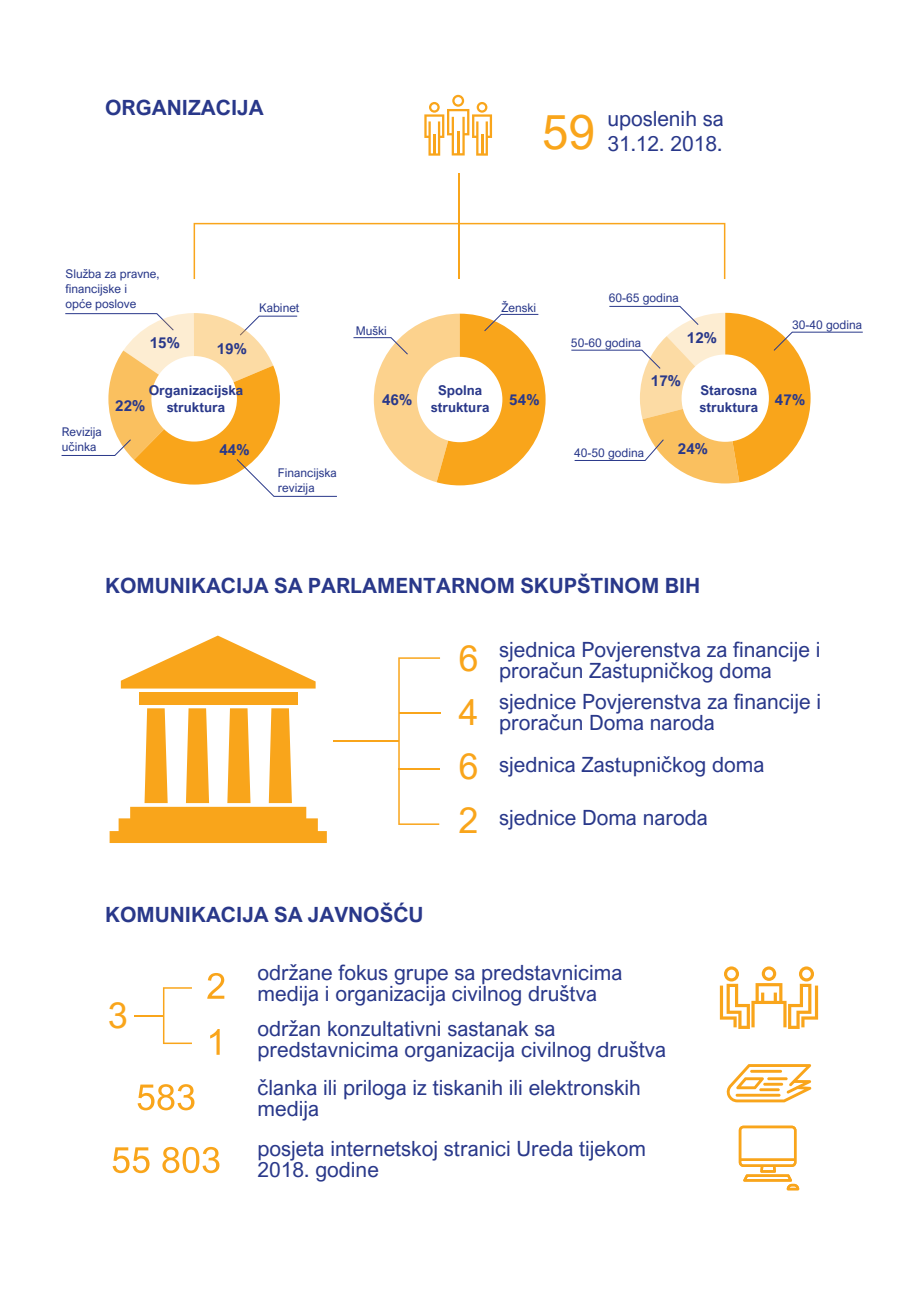
<style>
.page{position:relative;width:919px;height:1289px;background:#fff}
.page>*{position:absolute;margin:0;border:0;box-sizing:border-box;transform-origin:0 0}
.t1{font:48px "Arial Nova";color:#f9a51b}
.t2{font:36px/54px "Arial Nova";color:#f9a51b;text-align:justify}
.t3{font:21px/21px "Arial Nova";color:#29388a}
.t4{font:700 21px "Arial Nova";color:#29388a}
.t5{font:700 15px "Arial Nova";color:#29388a}
.t6{font:700 13.5px/16.2px "Arial Nova";color:#29388a;text-align:center}
.t7{font:12px/15px "Arial Nova";color:#29388a}
</style>
<div class="page">
<hr style="left:333px;top:740px;width:66px;height:2px;background:#f9a51b">
<svg style="left:398px;top:657px;width:42px;height:168px"></svg>
<svg style="left:138px;top:1084px;width:56px;height:26px"></svg>
<svg style="left:113px;top:1147px;width:36px;height:26px"></svg>
<svg style="left:162px;top:1146px;width:57px;height:27px"></svg>
<svg style="left:207px;top:973px;width:17px;height:25px"></svg>
<svg style="left:210px;top:1029px;width:10px;height:25px"></svg>
<hr style="left:134px;top:1014px;width:28px;height:2px;background:#f9a51b">
<svg style="left:163px;top:987px;width:29px;height:57px"></svg>
<svg style="left:719px;top:966px;width:99px;height:62px"></svg>
<svg style="left:726px;top:1064px;width:85px;height:38px"></svg>
<svg style="left:738px;top:1125px;width:61px;height:65px"></svg>
<svg style="left:353px;top:313px;width:192px;height:172px"></svg>
<svg style="left:571px;top:306px;width:292px;height:177px"></svg>
<svg style="left:61px;top:313px;width:276px;height:184px"></svg>
<hr style="left:458px;top:173px;width:2px;height:106px;background:#f9a51b">
<svg style="left:193px;top:223px;width:532px;height:56px"></svg>
<svg style="left:424px;top:95px;width:68px;height:61px"></svg>
<hr style="left:481px;top:134px;width:2px;height:20px;background:#f9a51b">
<svg style="left:121px;top:635px;width:194px;height:53px"></svg>
<div style="left:139px;top:692px;width:158px;height:13px;background:#f9a51b"></div>
<svg style="left:110px;top:708px;width:217px;height:135px"></svg>
<p class="t4" style="left:105px;top:95px;width:160px">ORGANIZACIJA</p>
<h1 class="t1" style="left:542px;top:104px;width:55px">59</h1>
<p class="t3" style="left:607px;top:108px;width:118px">uposlenih sa</p>
<p class="t3" style="left:607px;top:133px;width:116px">31.12. 2018.</p>
<p class="t7" style="left:66px;top:266px;width:95px">Služba za pravne, financijske i<br>opće poslove</p>
<p class="t5" style="left:150px;top:334px;width:32px">15%</p>
<p class="t5" style="left:217px;top:339px;width:32px">19%</p>
<p class="t7" style="left:259px;top:300px;width:42px">Kabinet</p>
<p class="t7" style="left:356px;top:323px;width:33px">Muški</p>
<p class="t7" style="left:501px;top:300px;width:36px">Ženski</p>
<p class="t7" style="left:608px;top:291px;width:71px">60-65 godina</p>
<p class="t7" style="left:571px;top:336px;width:71px">50-60 godina</p>
<p class="t5" style="left:687px;top:329px;width:32px">12%</p>
<p class="t7" style="left:62px;top:424px;width:42px">Revizija učinka</p>
<p class="t5" style="left:651px;top:372px;width:32px">17%</p>
<p class="t6" style="left:149px;top:382px;width:96px">Organizacijska struktura</p>
<p class="t6" style="left:699px;top:382px;width:60px;text-align:left">Starosna struktura</p>
<p class="t6" style="left:431px;top:382px;width:60px">Spolna struktura</p>
<p class="t5" style="left:382px;top:390px;width:32px">46%</p>
<p class="t5" style="left:509px;top:390px;width:32px">54%</p>
<p class="t5" style="left:115px;top:396px;width:32px">22%</p>
<p class="t5" style="left:219px;top:441px;width:32px">44%</p>
<p class="t7" style="left:278px;top:465px;width:60px">Financijska revizija</p>
<p class="t7" style="left:574px;top:445px;width:71px">40-50 godina</p>
<p class="t5" style="left:678px;top:440px;width:32px">24%</p>
<p class="t7" style="left:792px;top:317px;width:71px">30-40 godina</p>
<p class="t5" style="left:775px;top:390px;width:32px">47%</p>
<p class="t4" style="left:105px;top:573px;width:596px">KOMUNIKACIJA SA PARLAMENTARNOM SKUPŠTINOM BIH</p>
<p class="t4" style="left:105px;top:902px;width:320px">KOMUNIKACIJA SA JAVNOŠĆU</p>
<h2 class="t2" style="left:458px;top:631px;width:22px">6<br>4<br>6<br>2</h2>
<p class="t3" style="left:499px;top:638px;width:323px">sjednica Povjerenstva za financije i proračun Zastupničkog doma</p>
<p class="t3" style="left:499px;top:691px;width:323px">sjednice Povjerenstva za financije i proračun Doma naroda</p>
<p class="t3" style="left:499px;top:754px;width:267px">sjednica Zastupničkog doma</p>
<p class="t3" style="left:499px;top:806px;width:210px">sjednice Doma naroda</p>
<h2 class="t2" style="left:108px;top:988px;width:22px">3</h2>
<p class="t3" style="left:257px;top:961px;width:366px">održane fokus grupe sa predstavnicima medija i organizacija civilnog društva</p>
<p class="t3" style="left:257px;top:1017px;width:410px">održan konzultativni sastanak sa predstavnicima organizacija civilnog društva</p>
<p class="t3" style="left:257px;top:1077px;width:385px">članka ili priloga iz tiskanih ili elektronskih medija</p>
<p class="t3" style="left:257px;top:1137px;width:390px">posjeta internetskoj stranici Ureda tijekom<br>2018. godine</p>
</div>
